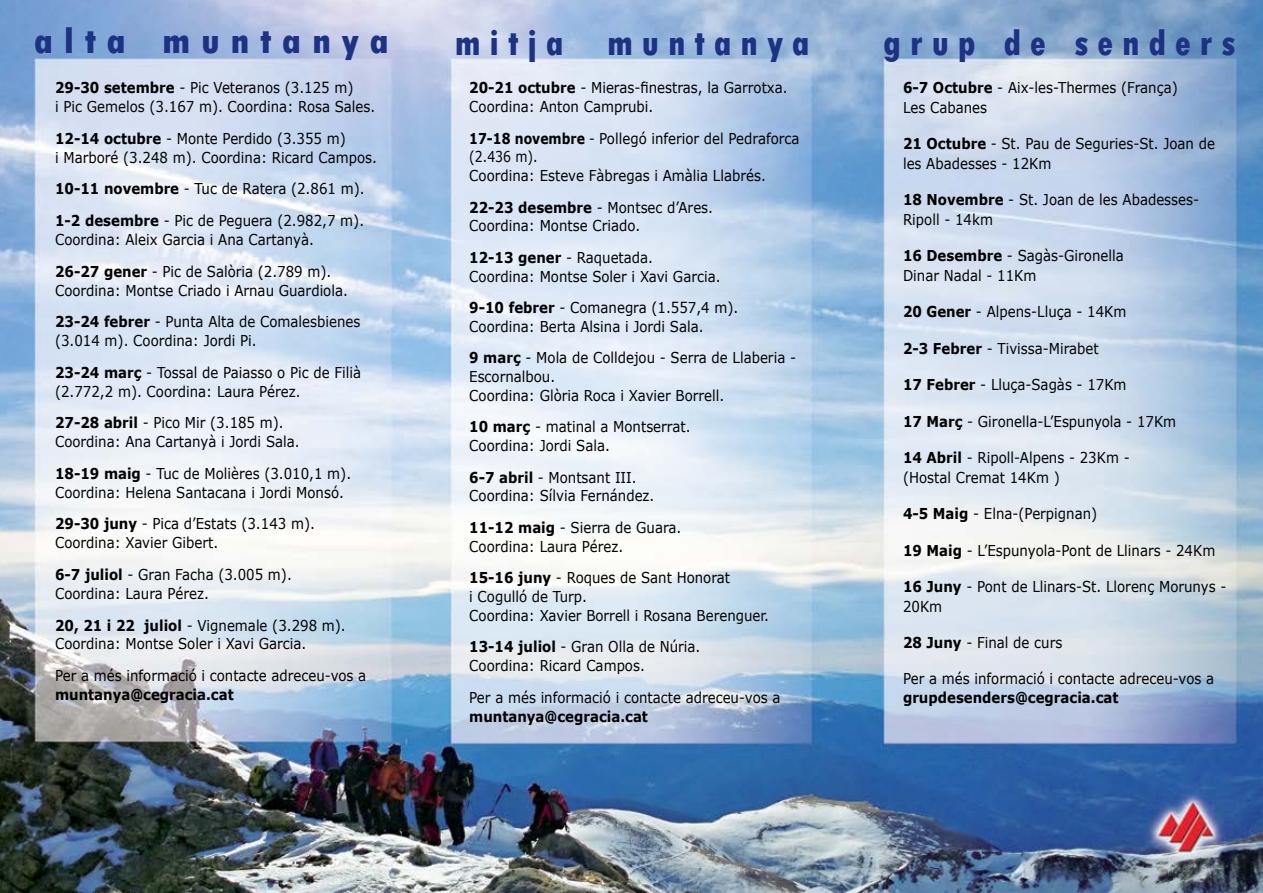
<style>
.page{position:relative;width:1263px;height:893px;background:#fff}
.page>*{position:absolute;margin:0;border:0;box-sizing:border-box;transform-origin:0 0}
.t1{font:800 condensed 37.5px "Tw Cen";letter-spacing:.24em;color:#1d3283}
.t2{font:800 condensed 37.5px "Tw Cen";letter-spacing:.26em;color:#1d3283;scale:1.08 1}
.t3{font:15px/18.8px "Verdana";color:#000;scale:.89 1}
.t4{font:15px/18.8px "Verdana";color:#000;scale:.83 1}
.t5{font:700 15px "Verdana";color:#000;scale:.89 1}
.s1{font-weight:700}
</style>
<div class="page">
<img style="left:0;top:0;width:1263px;height:893px">
<h1 class="t2" style="left:34px;top:19px;width:330px">alta muntanya</h1>
<h1 class="t1" style="left:455px;top:20px;width:356px">mitja muntanya</h1>
<h1 class="t1" style="left:883px;top:21px;width:354px">grup de senders</h1>
<p class="t3" style="left:55px;top:78px;width:361px"><span class="s1">29-30 setembre</span> - Pic Veteranos (3.125 m)<br>i Pic Gemelos (3.167 m). Coordina: Rosa Sales.</p>
<p class="t3" style="left:55px;top:129px;width:363px"><span class="s1">12-14 octubre</span> - Monte Perdido (3.355 m)<br>i Marboré (3.248 m). Coordina: Ricard Campos.</p>
<p class="t3" style="left:55px;top:173px;width:349px;line-height:31.7px"><span class="s1">10-11 novembre</span> - Tuc de Ratera (2.861 m).<br><span class="s1">1-2 desembre</span> - Pic de Peguera (2.982,7 m).</p>
<p class="t3" style="left:55px;top:224px;width:312px;line-height:31.7px">Coordina: Aleix Garcia i Ana Cartanyà.<br><span class="s1">26-27 gener</span> - Pic de Salòria (2.789 m).</p>
<p class="t3" style="left:55px;top:274px;width:345px;line-height:31.7px">Coordina: Montse Criado i Arnau Guardiola.<br><span class="s1">23-24 febrer</span> - Punta Alta de Comalesbienes</p>
<p class="t3" style="left:55px;top:325px;width:345px;line-height:31.7px">(3.014 m). Coordina: Jordi Pi.<br><span class="s1">23-24 març</span> - Tossal de Paiasso o Pic de Filià</p>
<p class="t3" style="left:55px;top:375px;width:277px;line-height:31.7px">(2.772,2 m). Coordina: Laura Pérez.<br><span class="s1">27-28 abril</span> - Pico Mir (3.185 m).</p>
<p class="t3" style="left:55px;top:426px;width:334px;line-height:31.7px">Coordina: Ana Cartanyà i Jordi Sala.<br><span class="s1">18-19 maig</span> - Tuc de Molières (3.010,1 m).</p>
<p class="t3" style="left:55px;top:476px;width:326px;line-height:31.7px">Coordina: Helena Santacana i Jordi Monsó.<br><span class="s1">29-30 juny</span> - Pica d’Estats (3.143 m).</p>
<p class="t3" style="left:55px;top:527px;width:268px;line-height:31.7px">Coordina: Xavier Gibert.<br><span class="s1">6-7 juliol</span> - Gran Facha (3.005 m).</p>
<p class="t3" style="left:55px;top:577px;width:328px;line-height:31.7px">Coordina: Laura Pérez.<br><span class="s1">20, 21 i 22 juliol</span> - Vignemale (3.298 m).</p>
<p class="t3" style="left:55px;top:628px;width:351px;line-height:31.7px">Coordina: Montse Soler i Xavi Garcia.<br>Per a més informació i contacte adreceu-vos a</p>
<p class="t5" style="left:55px;top:684px;width:202px">muntanya@cegracia.cat</p>
<p class="t3" style="left:469px;top:78px;width:359px"><span class="s1">20-21 octubre</span> - Mieras-finestras, la Garrotxa.<br>Coordina: Anton Camprubi.</p>
<p class="t4" style="left:469px;top:129px;width:399px"><span class="s1">17-18 novembre</span> - Pollegó inferior del Pedraforca (2.436 m).<br>Coordina: Esteve Fàbregas i Amàlia Llabrés.</p>
<p class="t3" style="left:469px;top:198px;width:275px"><span class="s1">22-23 desembre</span> - Montsec d’Ares.<br>Coordina: Montse Criado.</p>
<p class="t3" style="left:469px;top:248px;width:284px"><span class="s1">12-13 gener</span> - Raquetada.<br>Coordina: Montse Soler i Xavi Garcia.</p>
<p class="t3" style="left:469px;top:298px;width:304px"><span class="s1">9-10 febrer</span> - Comanegra (1.557,4 m).<br>Coordina: Berta Alsina i Jordi Sala.</p>
<p class="t3" style="left:469px;top:348px;width:369px"><span class="s1">9 març</span> - Mola de Colldejou - Serra de Llaberia -<br>Escornalbou.<br>Coordina: Glòria Roca i Xavier Borrell.</p>
<p class="t3" style="left:469px;top:417px;width:250px"><span class="s1">10 març</span> - matinal a Montserrat.<br>Coordina: Jordi Sala.</p>
<p class="t3" style="left:469px;top:468px;width:210px"><span class="s1">6-7 abril</span> - Montsant III.<br>Coordina: Sílvia Fernández.</p>
<p class="t3" style="left:469px;top:518px;width:240px"><span class="s1">11-12 maig</span> - Sierra de Guara.<br>Coordina: Laura Pérez.</p>
<p class="t3" style="left:469px;top:568px;width:338px"><span class="s1">15-16 juny</span> - Roques de Sant Honorat<br>i Cogulló de Turp.<br>Coordina: Xavier Borrell i Rosana Berenguer.</p>
<p class="t3" style="left:469px;top:637px;width:261px"><span class="s1">13-14 juliol</span> - Gran Olla de Núria.<br>Coordina: Ricard Campos.</p>
<p class="t3" style="left:469px;top:688px;width:351px">Per a més informació i contacte adreceu-vos a</p>
<p class="t5" style="left:469px;top:706px;width:202px">muntanya@cegracia.cat</p>
<p class="t3" style="left:903px;top:78px;width:310px;line-height:19.5px"><span class="s1">6-7 Octubre</span> - Aix-les-Thermes (França)<br>Les Cabanes</p>
<p class="t3" style="left:903px;top:134px;width:352px;line-height:19.5px"><span class="s1">21 Octubre</span> - St. Pau de Seguries-St. Joan de les Abadesses - 12Km</p>
<p class="t3" style="left:903px;top:190px;width:334px;line-height:19.5px"><span class="s1">18 Novembre</span> - St. Joan de les Abadesses-<br>Ripoll - 14km</p>
<p class="t3" style="left:903px;top:246px;width:250px;line-height:19.5px"><span class="s1">16 Desembre</span> - Sagàs-Gironella<br>Dinar Nadal - 11Km</p>
<p class="t3" style="left:903px;top:302px;width:253px"><span class="s1">20 Gener</span> - Alpens-Lluça - 14Km</p>
<p class="t3" style="left:903px;top:339px;width:221px"><span class="s1">2-3 Febrer</span> - Tivissa-Mirabet</p>
<p class="t3" style="left:903px;top:375px;width:253px"><span class="s1">17 Febrer</span> - Lluça-Sagàs - 17Km</p>
<p class="t3" style="left:903px;top:412px;width:309px"><span class="s1">17 Març</span> - Gironella-L’Espunyola - 17Km</p>
<p class="t3" style="left:903px;top:448px;width:256px;line-height:19.5px"><span class="s1">14 Abril</span> - Ripoll-Alpens - 23Km - (Hostal Cremat 14Km )</p>
<p class="t3" style="left:903px;top:504px;width:220px"><span class="s1">4-5 Maig</span> - Elna-(Perpignan)</p>
<p class="t3" style="left:903px;top:541px;width:352px"><span class="s1">19 Maig</span> - L’Espunyola-Pont de Llinars - 24Km</p>
<p class="t3" style="left:903px;top:577px;width:365px;line-height:19.5px"><span class="s1">16 Juny</span> - Pont de Llinars-St. Llorenç Morunys -<br>20Km</p>
<p class="t3" style="left:903px;top:633px;width:180px"><span class="s1">28 Juny</span> - Final de curs</p>
<p class="t3" style="left:903px;top:669px;width:351px">Per a més informació i contacte adreceu-vos a</p>
<p class="t5" style="left:903px;top:687px;width:244px">grupdesenders@cegracia.cat</p>
</div>
